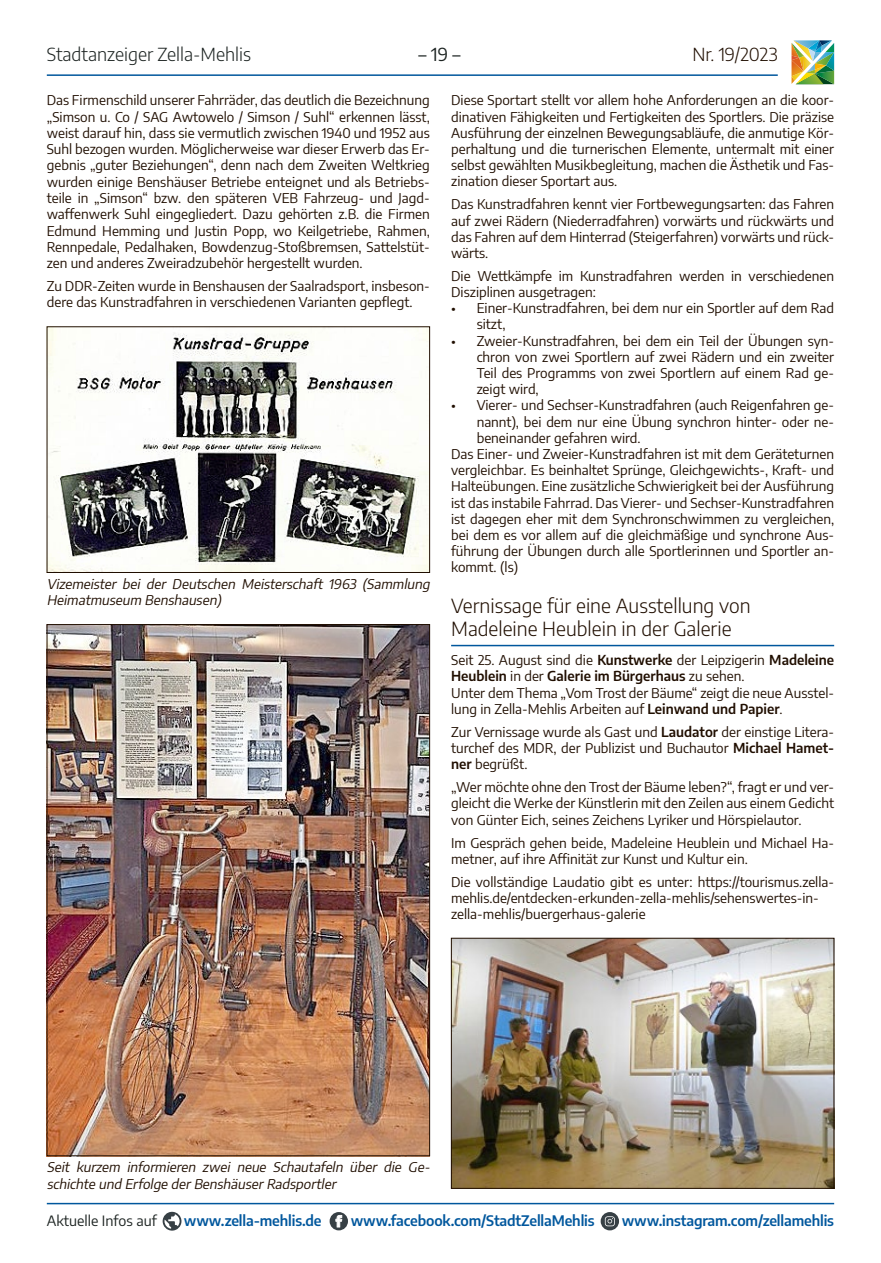
<style>
.page{position:relative;width:881px;height:1263px;background:#fff}
.page>*{position:absolute;margin:0;border:0;box-sizing:border-box;transform-origin:0 0}
.t1{font:300 19.5px/23.4px "Encode Sans";color:#200e00}
.t2{font:300 18px "Encode Sans";color:#1c2321}
.t3{font:300 18px "Encode Sans";letter-spacing:-.01em;color:#200e00}
.t4{font:18px "Encode Sans";color:#1c2321}
.t5{font:600 14.25px "Encode Sans";letter-spacing:-.01em;color:#00579d}
.t6{font:14.25px "Encode Sans";color:#1c2321}
.t7{font:13.5px/16.2px "Encode Sans";color:#200e00;text-align:justify}
.t8{font:italic 13.5px/16.4px "Encode Sans";color:#200e00}
.s1{font-weight:600}
</style>
<div class="page">
<hr style="left:47px;top:1203px;width:786px;height:1px;background:#00579d">
<svg style="left:162px;top:1212px;width:19px;height:18px"></svg>
<svg style="left:329px;top:1212px;width:19px;height:18px"></svg>
<svg style="left:335px;top:1215px;width:7px;height:12px"></svg>
<svg style="left:600px;top:1212px;width:18px;height:18px"></svg>
<svg style="left:604px;top:1216px;width:10px;height:10px"></svg>
<hr style="left:47px;top:74px;width:730px;height:2px;background:#00579d">
<img style="left:791px;top:40px;width:42px;height:44px">
<hr style="left:451px;top:645px;width:382px;height:1px;background:#00579d">
<img style="left:453px;top:940px;width:378px;height:246px">
<div style="left:451px;top:938px;width:382px;height:250px;border:1px solid #200e00"></div>
<img style="left:49px;top:329px;width:378px;height:242px">
<div style="left:47px;top:327px;width:382px;height:246px;border:1px solid #200e00"></div>
<img style="left:49px;top:626px;width:378px;height:528px">
<h2 class="t2" style="left:47px;top:42px;width:206px">Stadtanzeiger Zella-Mehlis</h2>
<h2 class="t4" style="left:418px;top:42px;width:43px">– 19 –</h2>
<h2 class="t3" style="left:692px;top:42px;width:87px">Nr. 19/2023</h2>
<p class="t7" style="left:451px;top:92px;width:384px">Diese Sportart stellt vor allem hohe Anforderungen an die koor&shy;dinativen Fähigkeiten und Fertigkeiten des Sportlers. Die präzise Ausführung der einzelnen Bewegungsabläufe, die anmutige Kör&shy;perhaltung und die turnerischen Elemente, untermalt mit einer selbst gewählten Musikbegleitung, machen die Ästhetik und Fas&shy;zination dieser Sportart aus.</p>
<p class="t7" style="left:451px;top:196px;width:384px">Das Kunstradfahren kennt vier Fortbewegungsarten: das Fahren auf zwei Rädern (Niederradfahren) vorwärts und rückwärts und das Fahren auf dem Hinterrad (Steigerfahren) vorwärts und rück&shy;wärts.</p>
<p class="t7" style="left:451px;top:267px;width:384px">Die Wettkämpfe im Kunstradfahren werden in verschiedenen<br>Disziplinen ausgetragen:</p>
<p class="t7" style="left:476px;top:299px;width:359px;text-indent:-26px">• Einer-Kunstradfahren, bei dem nur ein Sportler auf dem Rad sitzt,</p>
<p class="t7" style="left:476px;top:332px;width:359px;text-indent:-26px">• Zweier-Kunstradfahren, bei dem ein Teil der Übungen syn&shy;chron von zwei Sportlern auf zwei Rädern und ein zweiter Teil des Programms von zwei Sportlern auf einem Rad ge&shy;zeigt wird,</p>
<p class="t7" style="left:451px;top:397px;width:384px">• Vierer- und Sechser-Kunstradfahren (auch Reigenfahren ge-</p>
<p class="t7" style="left:476px;top:413px;width:359px">nannt), bei dem nur eine Übung synchron hinter- oder ne-</p>
<p class="t7" style="left:476px;top:429px;width:165px">beneinander gefahren wird.</p>
<p class="t7" style="left:451px;top:445px;width:384px">Das Einer- und Zweier-Kunstradfahren ist mit dem Geräteturnen</p>
<p class="t7" style="left:451px;top:461px;width:384px">vergleichbar. Es beinhaltet Sprünge, Gleichgewichts-, Kraft- und</p>
<p class="t7" style="left:451px;top:478px;width:384px">Halteübungen. Eine zusätzliche Schwierigkeit bei der Ausführung</p>
<p class="t7" style="left:451px;top:494px;width:384px">ist das instabile Fahrrad. Das Vierer- und Sechser-Kunstradfahren</p>
<p class="t7" style="left:451px;top:510px;width:384px">ist dagegen eher mit dem Synchronschwimmen zu vergleichen,</p>
<p class="t7" style="left:451px;top:526px;width:384px">bei dem es vor allem auf die gleichmäßige und synchrone Aus-</p>
<p class="t7" style="left:451px;top:542px;width:384px">führung der Übungen durch alle Sportlerinnen und Sportler an-</p>
<p class="t7" style="left:451px;top:559px;width:69px">kommt. (ls)</p>
<h1 class="t1" style="left:451px;top:593px;width:301px">Vernissage für eine Ausstellung von<br>Madeleine Heublein in der Galerie</h1>
<p class="t7" style="left:451px;top:651px;width:384px;text-align:left">Seit 25. August sind die <span class="s1">Kunstwerke</span> der Leipzigerin <span class="s1">Madeleine Heublein</span> in der <span class="s1">Galerie im Bürgerhaus</span> zu sehen.<br>Unter dem Thema „Vom Trost der Bäume“ zeigt die neue Ausstel&shy;lung in Zella-Mehlis Arbeiten auf <span class="s1">Leinwand und Papier</span>.</p>
<p class="t7" style="left:451px;top:723px;width:384px">Zur Vernissage wurde als Gast und <span class="s1">Laudator</span> der einstige Litera&shy;turchef des MDR, der Publizist und Buchautor <span class="s1">Michael Hamet&shy;ner</span> begrüßt.</p>
<p class="t7" style="left:451px;top:778px;width:384px">„Wer möchte ohne den Trost der Bäume leben?“, fragt er und ver&shy;gleicht die Werke der Künstlerin mit den Zeilen aus einem Gedicht von Günter Eich, seines Zeichens Lyriker und Hörspielautor.</p>
<p class="t7" style="left:451px;top:834px;width:384px">Im Gespräch gehen beide, Madeleine Heublein und Michael Ha&shy;metner, auf ihre Affinität zur Kunst und Kultur ein.</p>
<p class="t7" style="left:451px;top:873px;width:384px;text-align:left">Die vollständige Laudatio gibt es unter: https://tourismus.zella&shy;mehlis.de/entdecken-erkunden-zella-mehlis/sehenswertes-in&shy;zella-mehlis/buergerhaus-galerie</p>
<p class="t7" style="left:47px;top:91px;width:384px">Das Firmenschild unserer Fahrräder, das deutlich die Bezeichnung „Simson u. Co / SAG Awtowelo / Simson / Suhl“ erkennen lässt, weist darauf hin, dass sie vermutlich zwischen 1940 und 1952 aus Suhl bezogen wurden. Möglicherweise war dieser Erwerb das Er&shy;gebnis „guter Beziehungen“, denn nach dem Zweiten Weltkrieg wurden einige Benshäuser Betriebe enteignet und als Betriebs&shy;teile in „Simson“ bzw. den späteren VEB Fahrzeug- und Jagd&shy;waffenwerk Suhl eingegliedert. Dazu gehörten z.B. die Firmen Edmund Hemming und Justin Popp, wo Keilgetriebe, Rahmen, Rennpedale, Pedalhaken, Bowdenzug-Stoßbremsen, Sattelstüt&shy;zen und anderes Zweiradzubehör hergestellt wurden.</p>
<p class="t7" style="left:47px;top:277px;width:384px">Zu DDR-Zeiten wurde in Benshausen der Saalradsport, insbeson&shy;dere das Kunstradfahren in verschiedenen Varianten gepflegt.</p>
<p class="t8" style="left:47px;top:575px;width:387px">Vizemeister bei der Deutschen Meisterschaft 1963 (Sammlung<br>Heimatmuseum Benshausen)</p>
<p class="t8" style="left:47px;top:1158px;width:387px">Seit kurzem informieren zwei neue Schautafeln über die Ge&shy;schichte und Erfolge derBenshäuserRadsportler</p>
<p class="t6" style="left:47px;top:1211px;width:111px">Aktuelle Infos auf</p>
<p class="t5" style="left:184px;top:1210px;width:139px">www.zella-mehlis.de</p>
<p class="t5" style="left:350px;top:1210px;width:245px">www.facebook.com/StadtZellaMehlis</p>
<p class="t5" style="left:621px;top:1210px;width:214px">www.instagram.com/zellamehlis</p>
</div>
